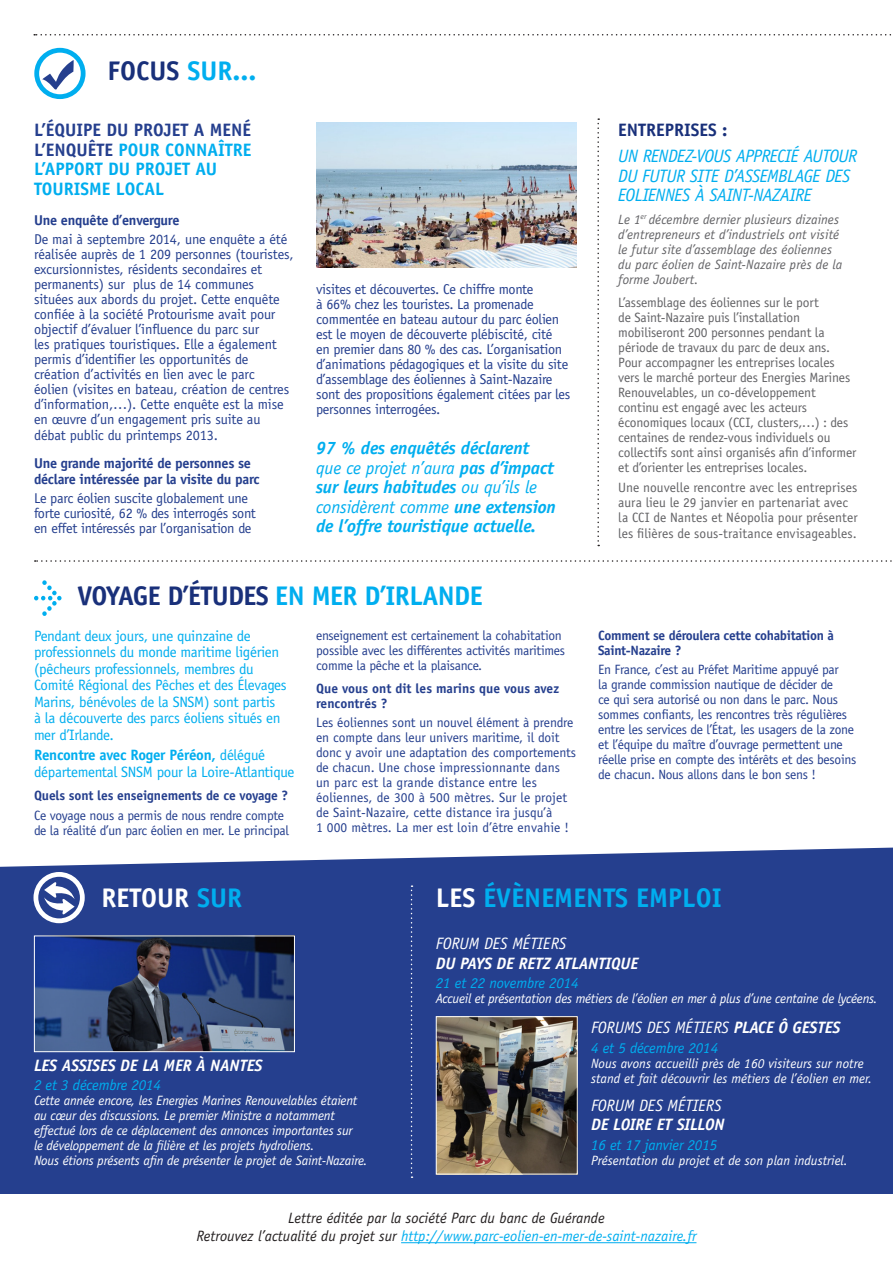
<style>
.page{position:relative;width:893px;height:1263px;background:#fff}
.page>*{position:absolute;margin:0;border:0;box-sizing:border-box;transform-origin:0 0}
.TITRAILLE{font:700 27px "Officina Sans";color:#00aeef}
.t1{font:700 27px "Officina Sans";letter-spacing:-.025em;color:#19307a}
.TITRAILLE-2{font:700 27px "Officina Sans";color:#fff}
.LEGENDE{font:italic 700 18px/19.5px "Officina Sans";letter-spacing:-.01em;color:#00aeef}
.TITRE_LEGENDE{font:italic 18px/19.5px "Officina Sans";letter-spacing:-.035em;color:#00aeef}
.CORPS_DE_TEXTE{font:700 18px/19.5px "Officina Sans";color:#00aeef}
.TITRAILLE-3{font:700 18px "Officina Sans";color:#19307a}
.LEGENDE-2{font:italic 700 16.5px/19.5px "Officina Sans";letter-spacing:-.01em;color:#fff}
.LEGENDE-3{font:italic 16.5px/19.5px "Officina Sans";letter-spacing:-.01em;color:#fff}
.TITRE_LEGENDE-2{font:15px/16.5px "Officina Sans";letter-spacing:-.02em;color:#00aeef}
.LEGENDE-4{font:italic 15px "Officina Sans";color:#00aeef}
.LEGENDE-5{font:italic 15px "Officina Sans";color:#231f20}
.TITRE_LEGENDE-3{font:14.25px/15px "Officina Sans";letter-spacing:-.02em;color:#253f8e}
.TITRE_LEGENDE-4{font:700 14.25px/15.8px "Officina Sans";letter-spacing:-.02em;color:#253f8e}
.TITRE_LEGENDE-5{font:13.5px/15px "Officina Sans";letter-spacing:-.02em;color:#253f8e}
.TITRE_LEGENDE-6{font:13.5px/15px "Officina Sans";letter-spacing:-.01em;color:#636366}
.LEGENDE-6{font:italic 13.5px/15px "Officina Sans";letter-spacing:-.015em;color:#fff}
.TITRE_LEGENDE-7{font:italic 13.5px/15px "Officina Sans";letter-spacing:.005em;color:#636366}
.TITRE_LEGENDE-8{font:700 13.5px/15px "Officina Sans";letter-spacing:-.01em;color:#253f8e}
.s1{color:#19307a}
.s2{color:#253f8e}
.s3{font-weight:400}
.s4{color:#00aeef}
.s5{font-weight:700}
.s6{color:#fff}
.s7{color:#231f20}
</style>
<div class="page">
<div style="left:0;top:847px;width:893px;height:347px;background:#253f8e"></div>
<img style="left:36px;top:937px;width:257px;height:113px">
<div style="left:34px;top:935px;width:261px;height:117px;border:1px solid #fff"></div>
<svg style="left:34px;top:34px;width:857px;height:2px"></svg>
<div style="left:34px;top:872px;width:51px;height:51px;border:5px solid #fff;border-radius:50%"></div>
<svg style="left:44px;top:881px;width:31px;height:34px"></svg>
<hr style="left:401px;top:1242px;width:295px;height:1px;background:#00aeef">
<div style="left:34px;top:48px;width:52px;height:51px;border:5px solid #00aeef;border-radius:50%"></div>
<svg style="left:42px;top:60px;width:32px;height:30px"></svg>
<img style="left:316px;top:122px;width:261px;height:146px">
<svg style="left:597px;top:118px;width:2px;height:428px"></svg>
<svg style="left:411px;top:885px;width:1px;height:293px"></svg>
<img style="left:438px;top:1018px;width:138px;height:154px">
<div style="left:436px;top:1016px;width:142px;height:158px;border:1px solid #fff"></div>
<svg style="left:35px;top:560px;width:857px;height:2px"></svg>
<svg style="left:34px;top:580px;width:28px;height:36px"></svg>
<p class="TITRAILLE" style="left:108px;top:54px;width:150px"><span class="s1">FOCUS</span> SUR...</p>
<p class="CORPS_DE_TEXTE" style="left:34px;top:120px;width:219px"><span class="s2">L’ÉQUIPE DU PROJET A MENÉ<br>L’ENQUÊTE</span> POUR CONNAÎTRE<br>L’APPORT DU PROJET AU<br>TOURISME LOCAL</p>
<p class="TITRE_LEGENDE-4" style="left:34px;top:212px;width:147px">Une enquête d’envergure</p>
<p class="TITRE_LEGENDE-3" style="left:34px;top:232px;width:261px">De mai à septembre 2014, une enquête a été réalisée auprès de 1 209 personnes (touristes, excursionnistes, résidents secondaires et permanents) sur plus de 14 communes situées aux abords du projet. Cette enquête confiée à la société Protourisme avait pour objectif d’évaluer l’influence du parc sur<br>les pratiques touristiques. Elle a également permis d’identifier les opportunités de création d’activités en lien avec le parc<br>éolien (visites en bateau, création de centres d’information,…). Cette enquête est la mise en œuvre d’un engagement pris suite au débat public du printemps 2013.</p>
<p class="TITRE_LEGENDE-4" style="left:34px;top:455px;width:227px">Une grande majorité de personnes se déclare intéressée par la visite du parc</p>
<p class="TITRE_LEGENDE-3" style="left:34px;top:491px;width:223px">Le parc éolien suscite globalement une forte curiosité, 62 % des interrogés sont en effet intéressés par l’organisation de</p>
<p class="TITRE_LEGENDE-3" style="left:316px;top:282px;width:256px">visites et découvertes. Ce chiffre monte<br>à 66% chez les touristes. La promenade commentée en bateau autour du parc éolien est le moyen de découverte plébiscité, cité<br>en premier dans 80 % des cas. L’organisation d’animations pédagogiques et la visite du site d’assemblage des éoliennes à Saint-Nazaire sont des propositions également citées par les personnes interrogées.</p>
<p class="LEGENDE" style="left:316px;top:438px;width:241px">97 % des enquêtés déclarent <span class="s3">que ce projet n’aura</span> pas d’impact sur leurs habitudes <span class="s3">ou qu’ils le considèrent comme</span> une extension de l’offre touristique actuelle.</p>
<p class="t1" style="left:78px;top:579px;width:407px">VOYAGE D’ÉTUDES <span class="s4">EN MER D’IRLANDE</span></p>
<p class="TITRE_LEGENDE-2" style="left:34px;top:627px;width:254px">Pendant deux jours, une quinzaine de professionnels du monde maritime ligérien (pêcheurs professionnels, membres du Comité Régional des Pêches et des Élevages Marins, bénévoles de la SNSM) sont partis<br>à la découverte des parcs éoliens situés en mer d’Irlande.</p>
<p class="TITRE_LEGENDE-2" style="left:34px;top:747px;width:262px"><span class="s5">Rencontre avec Roger Péréon,</span> délégué départemental SNSM pour la Loire-Atlantique</p>
<p class="TITRE_LEGENDE-8" style="left:34px;top:788px;width:256px">Quels sont les enseignements de ce voyage ?</p>
<p class="TITRE_LEGENDE-5" style="left:34px;top:808px;width:257px">Ce voyage nous a permis de nous rendre compte de la réalité d’un parc éolien en mer. Le principal</p>
<p class="TITRE_LEGENDE-5" style="left:316px;top:627px;width:250px">enseignement est certainement la cohabitation possible avec les différentes activités maritimes comme la pêche et la plaisance.</p>
<p class="TITRE_LEGENDE-8" style="left:316px;top:681px;width:245px">Que vous ont dit les marins que vous avez rencontrés ?</p>
<p class="TITRE_LEGENDE-5" style="left:316px;top:715px;width:261px">Les éoliennes sont un nouvel élément à prendre en compte dans leur univers maritime, il doit donc y avoir une adaptation des comportements de chacun. Une chose impressionnante dans un parc est la grande distance entre les éoliennes, de 300 à 500 mètres. Sur le projet de Saint-Nazaire, cette distance ira jusqu’à<br>1 000 mètres. La mer est loin d’être envahie !</p>
<p class="TITRAILLE-3" style="left:618px;top:119px;width:111px">ENTREPRISES :</p>
<p class="TITRE_LEGENDE" style="left:618px;top:147px;width:240px">UN RENDEZ-VOUS APPRECIÉ AUTOUR<br>DU FUTUR SITE D’ASSEMBLAGE DES<br>EOLIENNES À SAINT-NAZAIRE</p>
<p class="TITRE_LEGENDE-7" style="left:618px;top:212px;width:225px">Le 1<sup>er</sup> décembre dernier plusieurs dizaines d’entrepreneurs et d’industriels ont visité le futur site d’assemblage des éoliennes du parc éolien de Saint-Nazaire près de la forme Joubert.</p>
<p class="TITRE_LEGENDE-6" style="left:618px;top:295px;width:240px">L’assemblage des éoliennes sur le port<br>de Saint-Nazaire puis l’installation mobiliseront 200 personnes pendant la période de travaux du parc de deux ans.<br>Pour accompagner les entreprises locales vers le marché porteur des Energies Marines Renouvelables, un co-développement continu est engagé avec les acteurs économiques locaux (CCI, clusters,…) : des centaines de rendez-vous individuels ou collectifs sont ainsi organisés afin d’informer et d’orienter les entreprises locales.</p>
<p class="TITRE_LEGENDE-6" style="left:618px;top:479px;width:241px;line-height:15.5px">Une nouvelle rencontre avec les entreprises aura lieu le 29 janvier en partenariat avec la CCI de Nantes et Néopolia pour présenter les filières de sous-traitance envisageables.</p>
<p class="TITRE_LEGENDE-8" style="left:598px;top:628px;width:237px">Comment se déroulera cette cohabitation à<br>Saint-Nazaire ?</p>
<p class="TITRE_LEGENDE-5" style="left:598px;top:662px;width:260px">En France, c’est au Préfet Maritime appuyé par<br>la grande commission nautique de décider de<br>ce qui sera autorisé ou non dans le parc. Nous sommes confiants, les rencontres très régulières entre les services de l’État, les usagers de la zone et l’équipe du maître d’ouvrage permettent une réelle prise en compte des intérêts et des besoins de chacun. Nous allons dans le bon sens !</p>
<p class="TITRAILLE-2" style="left:102px;top:881px;width:142px">RETOUR <span class="s4">SUR</span></p>
<p class="LEGENDE-2" style="left:34px;top:1055px;width:230px">LES ASSISES DE LA MER À NANTES</p>
<p class="LEGENDE-4" style="left:34px;top:1076px;width:129px">2 et 3 décembre 2014</p>
<p class="LEGENDE-6" style="left:34px;top:1093px;width:325px">Cette année encore, les Energies Marines Renouvelables étaient au cœur des discussions. Le premier Ministre a notamment effectué lors de ce déplacement des annonces importantes sur le développement de la filière et les projets hydroliens.</p>
<p class="LEGENDE-6" style="left:34px;top:1153px;width:335px">Nous étions présents afin de présenter le projet de Saint-Nazaire.</p>
<p class="TITRAILLE" style="left:436px;top:881px;width:287px"><span class="s6">LES</span> ÉVÈNEMENTS EMPLOI</p>
<p class="LEGENDE-2" style="left:436px;top:934px;width:204px"><span class="s3">FORUM DES MÉTIERS<br></span>DU PAYS DE RETZ ATLANTIQUE</p>
<p class="LEGENDE-4" style="left:436px;top:974px;width:144px">21 et 22 novembre 2014</p>
<p class="LEGENDE-6" style="left:436px;top:991px;width:443px">Accueil et présentation des métiers de l’éolien en mer à plus d’une centaine de lycéens.</p>
<p class="LEGENDE-3" style="left:591px;top:1018px;width:251px">FORUMS DES MÉTIERS <span class="s5">PLACE Ô GESTES</span></p>
<p class="LEGENDE-4" style="left:591px;top:1039px;width:129px">4 et 5 décembre 2014</p>
<p class="LEGENDE-6" style="left:591px;top:1056px;width:283px">Nous avons accueilli près de 160 visiteurs sur notre stand et fait découvrir les métiers de l’éolien en mer.</p>
<p class="LEGENDE-3" style="left:591px;top:1095px;width:135px">FORUM DES MÉTIERS<br><span class="s5">DE LOIRE ET SILLON</span></p>
<p class="LEGENDE-4" style="left:591px;top:1136px;width:128px">16 et 17 janvier 2015</p>
<p class="LEGENDE-6" style="left:591px;top:1153px;width:258px">Présentation du projet et de son plan industriel.</p>
<p class="LEGENDE-5" style="left:288px;top:1209px;width:318px">Lettre éditée par la société Parc du banc de Guérande</p>
<p class="LEGENDE-4" style="left:196px;top:1227px;width:501px"><span class="s7">Retrouvez l’actualité du projet sur</span> http://www.parc-eolien-en-mer-de-saint-nazaire.fr</p>
</div>
